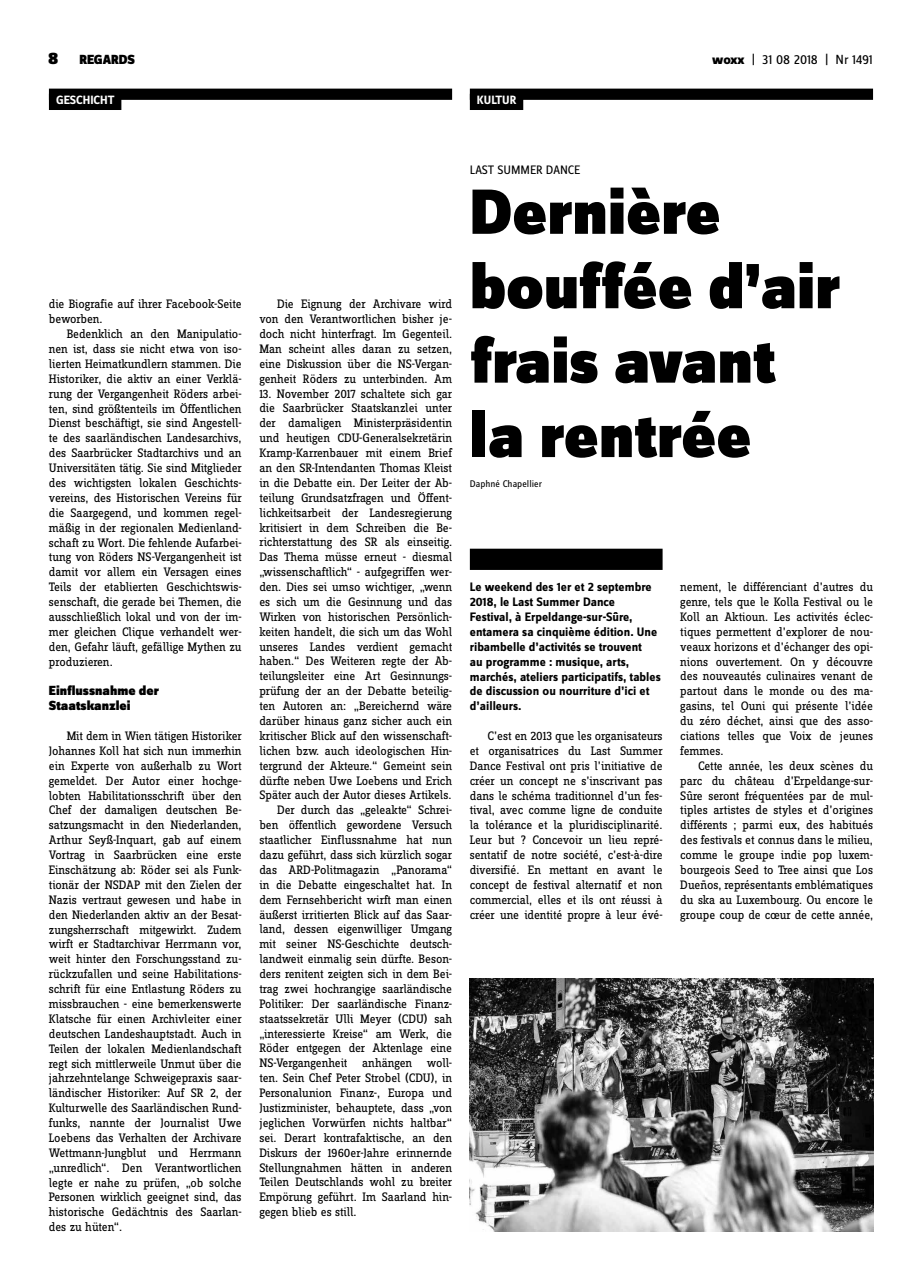
<style>
.page{position:relative;width:922px;height:1276px;background:#fff}
.page>*{position:absolute;margin:0;border:0;box-sizing:border-box;transform-origin:0 0}
.t1{font:900 66.25px/74.4px "Zine Sans Dis";color:#000}
.t2{font:900 13.75px/14.9px "Zine Sans Dis";color:#000}
.t3{font:13.75px "Zine Sans Dis";letter-spacing:-.01em;color:#000}
.t4{font:12.75px/14.9px "Zine Slab Dis";letter-spacing:-.01em;color:#000;text-align:justify}
.t5{font:700 12.75px/14.9px "Zine Sans Dis";color:#000}
.t6{font:12.75px "Zine Sans Dis";color:#000}
.t7{font:700 12.5px "Zine Sans Dis";color:#fff}
.t8{font:10px "Zine Sans Dis";color:#000}
.s1{font-size:17.5px}
.s2{font-weight:800}
</style>
<div class="page">
<div style="left:469px;top:549px;width:193px;height:21px;background:#000"></div>
<img style="left:469px;top:978px;width:403px;height:253px">
<div style="left:49px;top:89px;width:403px;height:11px;background:#000"></div>
<div style="left:49px;top:94px;width:72px;height:16px;background:#000"></div>
<div style="left:469px;top:89px;width:403px;height:11px;background:#000"></div>
<div style="left:469px;top:94px;width:54px;height:16px;background:#000"></div>
<p class="t2" style="left:48px;top:53px;width:88px"><span class="s1">8</span> REGARDS</p>
<p class="t3" style="left:712px;top:53px;width:162px"><span class="s2">woxx</span> | 31 08 2018 | NR 1491</p>
<p class="t7" style="left:56px;top:93px;width:60px">GESCHICHT</p>
<p class="t7" style="left:477px;top:93px;width:41px">KULTUR</p>
<p class="t4" style="left:49px;top:297px;width:194px">die Biografie auf ihrer Facebook-Seite beworben.</p>
<p class="t4" style="left:49px;top:327px;width:194px;text-indent:18px">Bedenklich an den Manipulatio&shy;nen ist, dass sie nicht etwa von iso&shy;lierten Heimatkundlern stammen. Die Historiker, die aktiv an einer Verklä&shy;rung der Vergangenheit Röders arbei&shy;ten, sind größtenteils im Öffentlichen Dienst beschäftigt, sie sind Angestell&shy;te des saarländischen Landesarchivs, des Saarbrücker Stadtarchivs und an Universitäten tätig. Sie sind Mitglieder des wichtigsten lokalen Geschichts&shy;vereins, des Historischen Vereins für die Saargegend, und kommen regel&shy;mäßig in der regionalen Medienland&shy;schaft zu Wort. Die fehlende Aufarbei&shy;tung von Röders NS-Vergangenheit ist damit vor allem ein Versagen eines Teils der etablierten Geschichtswis&shy;senschaft, die gerade bei Themen, die ausschließlich lokal und von der im&shy;mer gleichen Clique verhandelt wer&shy;den, Gefahr läuft, gefällige Mythen zu produzieren.</p>
<p class="t2" style="left:49px;top:684px;width:111px">Einflussnahme der<br>Staatskanzlei</p>
<p class="t4" style="left:49px;top:729px;width:194px;text-indent:18px">Mit dem in Wien tätigen Historiker Johannes Koll hat sich nun immerhin ein Experte von außerhalb zu Wort gemeldet. Der Autor einer hochge&shy;lobten Habilitationsschrift über den Chef der damaligen deutschen Be&shy;satzungsmacht in den Niederlanden, Arthur Seyß-Inquart, gab auf einem Vortrag in Saarbrücken eine erste Einschätzung ab: Röder sei als Funk&shy;tionär der NSDAP mit den Zielen der Nazis vertraut gewesen und habe in den Niederlanden aktiv an der Besat&shy;zungsherrschaft mitgewirkt. Zudem wirft er Stadtarchivar Herrmann vor, weit hinter den Forschungsstand zu&shy;rückzufallen und seine Habilitations&shy;schrift für eine Entlastung Röders zu missbrauchen - eine bemerkenswerte Klatsche für einen Archivleiter einer deutschen Landeshauptstadt. Auch in Teilen der lokalen Medienlandschaft regt sich mittlerweile Unmut über die jahrzehntelange Schweigepraxis saar&shy;ländischer Historiker: Auf SR 2, der Kulturwelle des Saarländischen Rund&shy;funks, nannte der Journalist Uwe Loebens das Verhalten der Archivare Wettmann-Jungblut und Herrmann „unredlich“. Den Verantwortlichen legte er nahe zu prüfen, „ob solche Personen wirklich geeignet sind, das historische Gedächtnis des Saarlan&shy;des zu hüten“.</p>
<p class="t4" style="left:259px;top:297px;width:194px;text-indent:18px">Die Eignung der Archivare wird von den Verantwortlichen bisher je&shy;doch nicht hinterfragt. Im Gegenteil.<br>Man scheint alles daran zu setzen, eine Diskussion über die NS-Vergan&shy;genheit Röders zu unterbinden. Am</p>
<p class="t4" style="left:259px;top:387px;width:194px">13. November 2017 schaltete sich gar</p>
<p class="t4" style="left:259px;top:401px;width:194px">die Saarbrücker Staatskanzlei unter</p>
<p class="t4" style="left:259px;top:416px;width:194px">der damaligen Ministerpräsidentin</p>
<p class="t4" style="left:259px;top:431px;width:194px">und heutigen CDU-Generalsekretärin</p>
<p class="t4" style="left:259px;top:446px;width:194px">Kramp-Karrenbauer mit einem Brief</p>
<p class="t4" style="left:259px;top:461px;width:194px">an den SR-Intendanten Thomas Kleist</p>
<p class="t4" style="left:259px;top:476px;width:194px">in die Debatte ein. Der Leiter der Ab-</p>
<p class="t4" style="left:259px;top:491px;width:194px">teilung Grundsatzfragen und Öffent-</p>
<p class="t4" style="left:259px;top:506px;width:194px">lichkeitsarbeit der Landesregierung</p>
<p class="t4" style="left:259px;top:520px;width:194px">kritisiert in dem Schreiben die Be-</p>
<p class="t4" style="left:259px;top:535px;width:194px">richterstattung des SR als einseitig.</p>
<p class="t4" style="left:259px;top:550px;width:194px">Das Thema müsse erneut - diesmal</p>
<p class="t4" style="left:259px;top:565px;width:194px">„wissenschaftlich“ - aufgegriffen wer-</p>
<p class="t4" style="left:259px;top:580px;width:194px">den. Dies sei umso wichtiger, „wenn</p>
<p class="t4" style="left:259px;top:595px;width:194px">es sich um die Gesinnung und das</p>
<p class="t4" style="left:259px;top:610px;width:194px">Wirken von historischen Persönlich-</p>
<p class="t4" style="left:259px;top:625px;width:194px">keiten handelt, die sich um das Wohl</p>
<p class="t4" style="left:259px;top:640px;width:194px">unseres Landes verdient gemacht</p>
<p class="t4" style="left:259px;top:654px;width:194px">haben.“ Des Weiteren regte der Ab-</p>
<p class="t4" style="left:259px;top:669px;width:194px">teilungsleiter eine Art Gesinnungs-</p>
<p class="t4" style="left:259px;top:684px;width:194px">prüfung der an der Debatte beteilig-</p>
<p class="t4" style="left:259px;top:699px;width:194px">ten Autoren an: „Bereichernd wäre</p>
<p class="t4" style="left:259px;top:714px;width:194px">darüber hinaus ganz sicher auch ein</p>
<p class="t4" style="left:259px;top:729px;width:194px">kritischer Blick auf den wissenschaft-</p>
<p class="t4" style="left:259px;top:744px;width:194px">lichen bzw. auch ideologischen Hin-</p>
<p class="t4" style="left:259px;top:759px;width:194px">tergrund der Akteure.“ Gemeint sein</p>
<p class="t4" style="left:259px;top:773px;width:194px">dürfte neben Uwe Loebens und Erich</p>
<p class="t4" style="left:259px;top:788px;width:193px">Später auch der Autor dieses Artikels.</p>
<p class="t4" style="left:277px;top:803px;width:176px">Der durch das „geleakte“ Schrei-</p>
<p class="t4" style="left:259px;top:818px;width:194px">ben öffentlich gewordene Versuch</p>
<p class="t4" style="left:259px;top:833px;width:194px">staatlicher Einflussnahme hat nun</p>
<p class="t4" style="left:259px;top:848px;width:194px">dazu geführt, dass sich kürzlich sogar</p>
<p class="t4" style="left:259px;top:863px;width:194px">das ARD-Politmagazin „Panorama“</p>
<p class="t4" style="left:259px;top:878px;width:194px">in die Debatte eingeschaltet hat. In</p>
<p class="t4" style="left:259px;top:892px;width:194px">dem Fernsehbericht wirft man einen</p>
<p class="t4" style="left:259px;top:907px;width:194px">äußerst irritierten Blick auf das Saar-</p>
<p class="t4" style="left:259px;top:922px;width:194px">land, dessen eigenwilliger Umgang</p>
<p class="t4" style="left:259px;top:937px;width:194px">mit seiner NS-Geschichte deutsch-</p>
<p class="t4" style="left:259px;top:952px;width:194px">landweit einmalig sein dürfte. Beson-</p>
<p class="t4" style="left:259px;top:967px;width:194px">ders renitent zeigten sich in dem Bei-</p>
<p class="t4" style="left:259px;top:982px;width:194px">trag zwei hochrangige saarländische</p>
<p class="t4" style="left:259px;top:997px;width:194px">Politiker: Der saarländische Finanz-</p>
<p class="t4" style="left:259px;top:1011px;width:194px">staatssekretär Ulli Meyer (CDU) sah</p>
<p class="t4" style="left:259px;top:1026px;width:194px">„interessierte Kreise“ am Werk, die</p>
<p class="t4" style="left:259px;top:1041px;width:194px">Röder entgegen der Aktenlage eine</p>
<p class="t4" style="left:259px;top:1056px;width:194px">NS-Vergangenheit anhängen woll-</p>
<p class="t4" style="left:259px;top:1071px;width:194px">ten. Sein Chef Peter Strobel (CDU), in</p>
<p class="t4" style="left:259px;top:1086px;width:194px">Personalunion Finanz-, Europa und</p>
<p class="t4" style="left:259px;top:1101px;width:194px">Justizminister, behauptete, dass „von</p>
<p class="t4" style="left:259px;top:1116px;width:194px">jeglichen Vorwürfen nichts haltbar“</p>
<p class="t4" style="left:259px;top:1131px;width:194px">sei. Derart kontrafaktische, an den</p>
<p class="t4" style="left:259px;top:1145px;width:194px">Diskurs der 1960er-Jahre erinnernde</p>
<p class="t4" style="left:259px;top:1160px;width:194px">Stellungnahmen hätten in anderen</p>
<p class="t4" style="left:259px;top:1175px;width:194px">Teilen Deutschlands wohl zu breiter</p>
<p class="t4" style="left:259px;top:1190px;width:194px">Empörung geführt. Im Saarland hin-</p>
<p class="t4" style="left:259px;top:1205px;width:99px">gegen blieb es still.</p>
<p class="t6" style="left:469px;top:163px;width:110px">LAST SUMMER DANCE</p>
<h1 class="t1" style="left:469px;top:179px;width:372px">Dernière bouffée d’air frais avant la rentrée</h1>
<p class="t8" style="left:469px;top:478px;width:74px">DAPHNÉ CHAPELLIER</p>
<p class="t5" style="left:469px;top:580px;width:192px">Le weekend des 1er et 2 septembre<br>2018, le Last Summer Dance<br>Festival, à Erpeldange-sur-Sûre, entamera sa cinquième édition. Une ribambelle d’activités se trouvent<br>au programme : musique, arts, marchés, ateliers participatifs, tables de discussion ou nourriture d’ici et d’ailleurs.</p>
<p class="t4" style="left:469px;top:729px;width:194px;text-indent:18px">C’est en 2013 que les organisateurs et organisatrices du Last Summer Dance Festival ont pris l’initiative de créer un concept ne s’inscrivant pas dans le schéma traditionnel d’un fes&shy;tival, avec comme ligne de conduite la tolérance et la pluridisciplinarité.<br>Leur but ? Concevoir un lieu repré&shy;sentatif de notre société, c’est-à-dire diversifié. En mettant en avant le concept de festival alternatif et non commercial, elles et ils ont réussi à créer une identité propre à leur évé-</p>
<p class="t4" style="left:680px;top:580px;width:194px">nement, le différenciant d’autres du genre, tels que le Kolla Festival ou le Koll an Aktioun. Les activités éclec&shy;tiques permettent d’explorer de nou&shy;veaux horizons et d’échanger des opi&shy;nions ouvertement. On y découvre des nouveautés culinaires venant de partout dans le monde ou des ma&shy;gasins, tel Ouni qui présente l’idée du zéro déchet, ainsi que des asso&shy;ciations telles que Voix de jeunes femmes.</p>
<p class="t4" style="left:680px;top:759px;width:194px;text-indent:18px">Cette année, les deux scènes du parc du château d’Erpeldange-sur-Sûre seront fréquentées par de mul&shy;tiples artistes de styles et d’origines différents ; parmi eux, des habitués des festivals et connus dans le milieu, comme le groupe indie pop luxem&shy;bourgeois Seed to Tree ainsi que Los Dueños, représentants emblématiques du ska au Luxembourg. Ou encore le groupe coup de cœur de cette année,</p>
</div>
